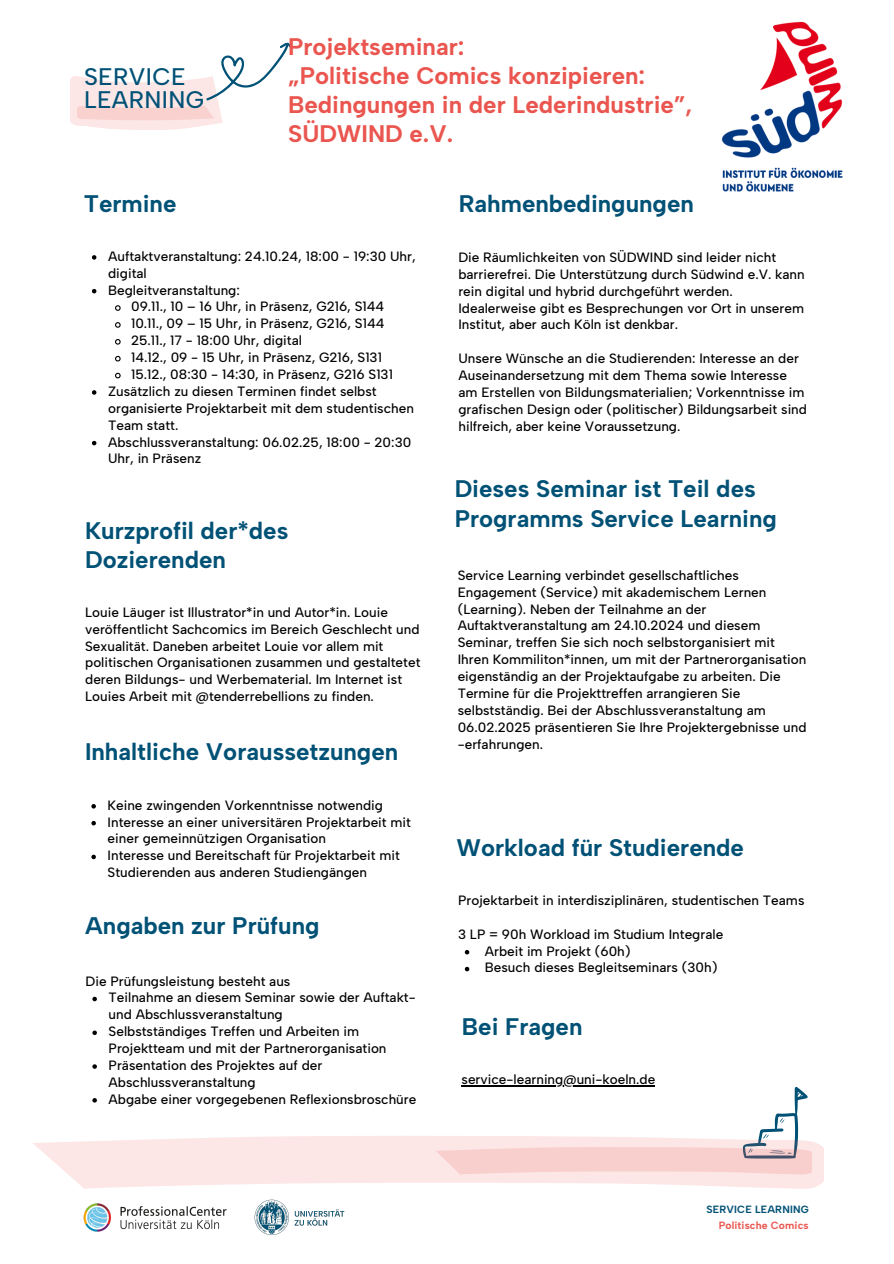
<style>
.page{position:relative;width:894px;height:1264px;background:#fff}
.page>*{position:absolute;margin:0;border:0;box-sizing:border-box;transform-origin:0 0}
.t1{font:700 24px/29.2px "Albert Sans";color:#005176}
.t2{font:700 24px/29.2px "Albert Sans";color:#ea564f}
.t3{font:500 24px/23.7px "Albert Sans";letter-spacing:.015em;color:#005176}
.t4{font:500 13.5px/16.8px "Albert Sans";color:#000}
.t5{font:700 10.5px "Albert Sans";letter-spacing:.01em;color:#ea564f}
.t6{font:700 10.5px "Albert Sans";letter-spacing:.015em;color:#005176}
</style>
<div class="page">
<svg style="left:71px;top:76px;width:152px;height:54px;fill:#fce7e6"></svg>
<div style="left:78px;top:106px;width:136px;height:14px;background:#f9d2d0"></div>
<img style="left:254px;top:1199px;width:91px;height:36px">
<img style="left:84px;top:1203px;width:142px;height:28px">
<svg style="left:199px;top:42px;width:94px;height:59px"></svg>
<svg style="left:759px;top:1086px;width:48px;height:49px"></svg>
<svg style="left:33px;top:1135px;width:791px;height:54px;fill:#fce7e6"></svg>
<svg style="left:435px;top:1146px;width:376px;height:28px;background:#f5d0ce"></svg>
<img style="left:721px;top:22px;width:121px;height:170px">
<svg style="left:91px;top:804px;width:5px;height:4px"></svg>
<svg style="left:91px;top:821px;width:5px;height:4px"></svg>
<svg style="left:91px;top:854px;width:5px;height:5px"></svg>
<svg style="left:464px;top:950px;width:5px;height:4px"></svg>
<svg style="left:464px;top:966px;width:5px;height:5px"></svg>
<svg style="left:92px;top:255px;width:4px;height:5px"></svg>
<svg style="left:92px;top:289px;width:4px;height:4px"></svg>
<svg style="left:115px;top:305px;width:6px;height:6px"></svg>
<svg style="left:115px;top:322px;width:6px;height:6px"></svg>
<svg style="left:115px;top:339px;width:6px;height:6px"></svg>
<svg style="left:115px;top:355px;width:6px;height:7px"></svg>
<svg style="left:115px;top:372px;width:6px;height:7px"></svg>
<svg style="left:92px;top:390px;width:4px;height:5px"></svg>
<svg style="left:92px;top:441px;width:4px;height:4px"></svg>
<hr style="left:461px;top:1085px;width:194px;height:1px;background:#000">
<svg style="left:92px;top:996px;width:5px;height:5px"></svg>
<svg style="left:92px;top:1030px;width:5px;height:5px"></svg>
<svg style="left:92px;top:1064px;width:5px;height:4px"></svg>
<svg style="left:92px;top:1098px;width:5px;height:4px"></svg>
<h2 class="t3" style="left:84px;top:64px;width:122px">SERVICE<br>LEARNING</h2>
<h1 class="t2" style="left:288px;top:32px;width:405px">Projektseminar:<br>„Politische Comics konzipieren:<br>Bedingungen in der Lederindustrie”,<br>SÜDWIND e.V.</h1>
<p class="t1" style="left:84px;top:189px;width:94px">Termine</p>
<p class="t4" style="left:108px;top:248px;width:309px">Auftaktveranstaltung: 24.10.24, 18:00 - 19:30 Uhr, digital</p>
<h2 class="t4" style="left:108px;top:281px;width:133px">Begleitveranstaltung:</h2>
<h3 class="t4" style="left:131px;top:298px;width:255px">09.11., 10 – 16 Uhr, in Präsenz, G216, S144</h3>
<h3 class="t4" style="left:131px;top:315px;width:255px">10.11., 09 – 15 Uhr, in Präsenz, G216, S144</h3>
<p class="t4" style="left:131px;top:332px;width:172px">25.11., 17 - 18:00 Uhr, digital</p>
<p class="t4" style="left:131px;top:349px;width:252px">14.12., 09 - 15 Uhr, in Präsenz, G216, S131</p>
<h2 class="t4" style="left:131px;top:366px;width:263px">15.12., 08:30 - 14:30, in Präsenz, G216 S131</h2>
<h3 class="t4" style="left:108px;top:383px;width:307px">Zusätzlich zu diesen Terminen findet selbst organisierte Projektarbeit mit dem studentischen<br>Team statt.</h3>
<p class="t4" style="left:108px;top:433px;width:304px">Abschlussveranstaltung: 06.02.25, 18:00 - 20:30<br>Uhr, in Präsenz</p>
<h3 class="t1" style="left:85px;top:516px;width:205px">Kurzprofil der*des<br>Dozierenden</h3>
<p class="t4" style="left:85px;top:603px;width:337px">Louie Läuger ist Illustrator*in und Autor*in. Louie veröffentlicht Sachcomics im Bereich Geschlecht und Sexualität. Daneben arbeitet Louie vor allem mit politischen Organisationen zusammen und gestaltetet deren Bildungs- und Werbematerial. Im Internet ist Louies Arbeit mit @tenderrebellions zu finden.</p>
<h2 class="t1" style="left:85px;top:737px;width:315px">Inhaltliche Voraussetzungen</h2>
<p class="t4" style="left:108px;top:796px;width:277px">Keine zwingenden Vorkenntnisse notwendig</p>
<p class="t4" style="left:108px;top:813px;width:305px">Interesse an einer universitären Projektarbeit mit einer gemeinnützigen Organisation</p>
<p class="t4" style="left:108px;top:847px;width:294px">Interesse und Bereitschaft für Projektarbeit mit<br>Studierenden aus anderen Studiengängen</p>
<p class="t1" style="left:85px;top:911px;width:236px">Angaben zur Prüfung</p>
<h2 class="t4" style="left:86px;top:972px;width:206px">Die Prüfungsleistung besteht aus</h2>
<h3 class="t4" style="left:109px;top:989px;width:308px">Teilnahme an diesem Seminar sowie der Auftakt&shy;und Abschlussveranstaltung</h3>
<p class="t4" style="left:109px;top:1023px;width:279px">Selbstständiges Treffen und Arbeiten im<br>Projektteam und mit der Partnerorganisation</p>
<p class="t4" style="left:109px;top:1056px;width:215px">Präsentation des Projektes auf der<br>Abschlussveranstaltung</p>
<p class="t4" style="left:109px;top:1090px;width:309px">Abgabe einer vorgegebenen Reflexionsbroschüre</p>
<p class="t1" style="left:458px;top:189px;width:236px">Rahmenbedingungen</p>
<p class="t4" style="left:458px;top:249px;width:348px">Die Räumlichkeiten von SÜDWIND sind leider nicht barrierefrei. Die Unterstützung durch Südwind e.V. kann rein digital und hybrid durchgeführt werden.<br>Idealerweise gibt es Besprechungen vor Ort in unserem Institut, aber auch Köln ist denkbar.</p>
<p class="t4" style="left:458px;top:350px;width:350px">Unsere Wünsche an die Studierenden: Interesse an der Auseinandersetzung mit dem Thema sowie Interesse am Erstellen von Bildungsmaterialien; Vorkenntnisse im grafischen Design oder (politischer) Bildungsarbeit sind hilfreich, aber keine Voraussetzung.</p>
<p class="t1" style="left:454px;top:474px;width:323px">Dieses Seminar ist Teil des<br>Programms Service Learning</p>
<p class="t4" style="left:457px;top:566px;width:350px">Service Learning verbindet gesellschaftliches Engagement (Service) mit akademischem Lernen (Learning). Neben der Teilnahme an der Auftaktveranstaltung am 24.10.2024 und diesem Seminar, treffen Sie sich noch selbstorganisiert mit Ihren Kommiliton*innen, um mit der Partnerorganisation eigenständig an der Projektaufgabe zu arbeiten. Die Termine für die Projekttreffen arrangieren Sie selbstständig. Bei der Abschlussveranstaltung am 06.02.2025 präsentieren Sie Ihre Projektergebnisse und -erfahrungen.</p>
<h2 class="t1" style="left:456px;top:833px;width:289px">Workload für Studierende</h2>
<h3 class="t4" style="left:458px;top:891px;width:348px">Projektarbeit in interdisziplinären, studentischen Teams</h3>
<h2 class="t4" style="left:458px;top:925px;width:266px">3 LP = 90h Workload im Studium Integrale</h2>
<h3 class="t4" style="left:484px;top:942px;width:147px">Arbeit im Projekt (60h)</h3>
<h3 class="t4" style="left:484px;top:959px;width:234px">Besuch dieses Begleitseminars (30h)</h3>
<p class="t1" style="left:462px;top:1012px;width:122px">Bei Fragen</p>
<p class="t4" style="left:461px;top:1070px;width:195px">service-learning@uni-koeln.de</p>
<h2 class="t6" style="left:706px;top:1203px;width:104px">SERVICE LEARNING</h2>
<p class="t5" style="left:718px;top:1218px;width:91px">Politische Comics</p>
</div>
